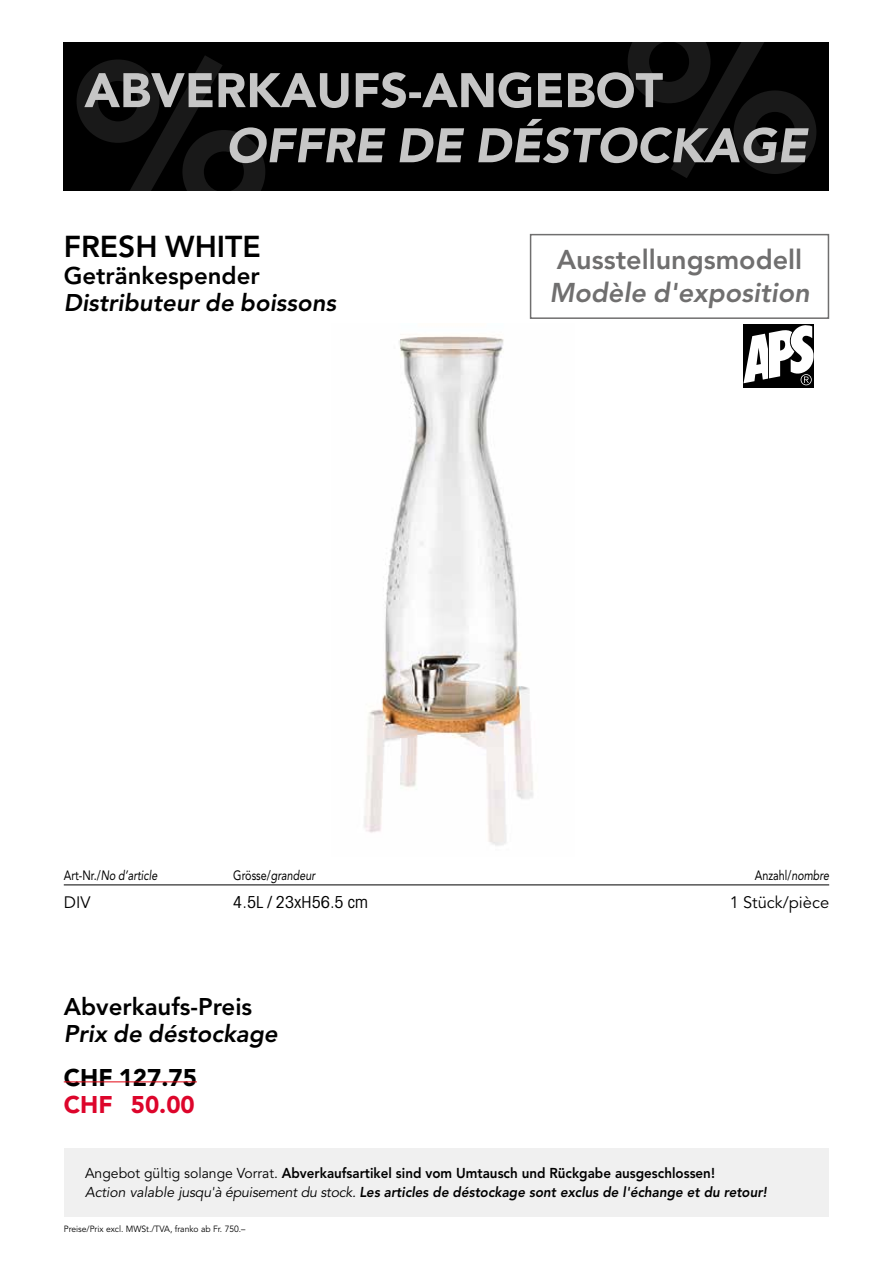
<style>
.page{position:relative;width:893px;height:1263px;background:#fff}
.page>*{position:absolute;margin:0;border:0;box-sizing:border-box;transform-origin:0 0}
.t1{font:800 30px "Avenir LT Std";color:#000}
.t2{font:800 27px "Avenir LT Std";color:#706f6f}
.t3{font:italic 800 27px "Avenir LT Std";color:#706f6f}
.t4{font:italic 800 24px "Avenir LT Std";color:#000}
.t5{font:800 24px "Avenir LT Std";color:#000}
.t6{font:900 24px "Avenir LT Std";color:#000}
.t7{font:900 24px "Avenir LT Std";color:#dd052b}
.t8{font:16.5px "Avenir LT Std";color:#000}
.t9{font:condensed 16.5px "Avant Garde";color:#000}
.t10{font:800 14.25px/19.5px "Avenir LT Std";color:#000;scale:.94 1}
.t11{font:italic 13.5px "Avenir LT Std";color:#000;scale:.8 1}
.t12{font:13.5px "Avenir LT Std";color:#000;scale:.8 1}
.t13{font:9px "Avenir LT Std";color:#000;scale:.95 1}
.s1{font-style:normal}
.s2{font-style:italic}
.s3{font-weight:400}
.s4{font-weight:400;font-style:italic}
</style>
<div class="page">
<div style="left:64px;top:43px;width:765px;height:148px;background:#000"></div>
<svg style="left:77px;top:42px;width:739px;height:149px"></svg>
<div style="left:64px;top:1148px;width:765px;height:68px;background:#f0f0f0"></div>
<hr style="left:64px;top:1081px;width:133px;height:1px;background:#e30613">
<hr style="left:64px;top:884px;width:765px;height:1px;background:#000">
<div style="left:530px;top:234px;width:299px;height:85px;border:2px solid #706f6f"></div>
<img style="left:364px;top:336px;width:169px;height:510px">
<div style="left:743px;top:324px;width:71px;height:63px;background:#000"></div>
<svg style="left:743px;top:325px;width:71px;height:60px"></svg>
<h1 class="t1" style="left:64px;top:228px;width:199px">FRESH WHITE</h1>
<h3 class="t5" style="left:64px;top:261px;width:198px">Getränkespender</h3>
<h3 class="t4" style="left:64px;top:288px;width:274px">Distributeur de boissons</h3>
<h2 class="t2" style="left:557px;top:243px;width:247px">Ausstellungsmodell</h2>
<h2 class="t3" style="left:549px;top:276px;width:262px">Modèle d'exposition</h2>
<p class="t11" style="left:64px;top:868px;width:118px"><span class="s1">Art-Nr./</span>No d’article</p>
<p class="t11" style="left:233px;top:868px;width:104px"><span class="s1">Grösse/</span>grandeur</p>
<p class="t12" style="left:755px;top:868px;width:95px">Anzahl/<span class="s2">nombre</span></p>
<p class="t8" style="left:64px;top:893px;width:28px">DIV</p>
<p class="t9" style="left:233px;top:892px;width:136px">4.5L / 23xH56.5 cm</p>
<p class="t8" style="left:730px;top:893px;width:101px">1 Stück/pièce</p>
<h3 class="t5" style="left:64px;top:993px;width:190px">Abverkaufs-Preis</h3>
<h3 class="t4" style="left:64px;top:1020px;width:215px">Prix de déstockage</h3>
<h3 class="t6" style="left:64px;top:1063px;width:135px">CHF 127.75</h3>
<h3 class="t7" style="left:64px;top:1090px;width:132px">CHF 50.00</h3>
<p class="t10" style="left:85px;top:1163px;width:727px"><span class="s3">Angebot gültig solange Vorrat.</span> Abverkaufsartikel sind vom Umtausch und Rückgabe ausgeschlossen!<br><span class="s4">Action valable jusqu'à épuisement du stock.</span> <span class="s2">Les articles de déstockage sont exclus de l'échange et du retour!</span></p>
<p class="t13" style="left:64px;top:1223px;width:193px">Preise/Prix excl. MWSt./TVA, franko ab Fr. 750.–</p>
</div>
